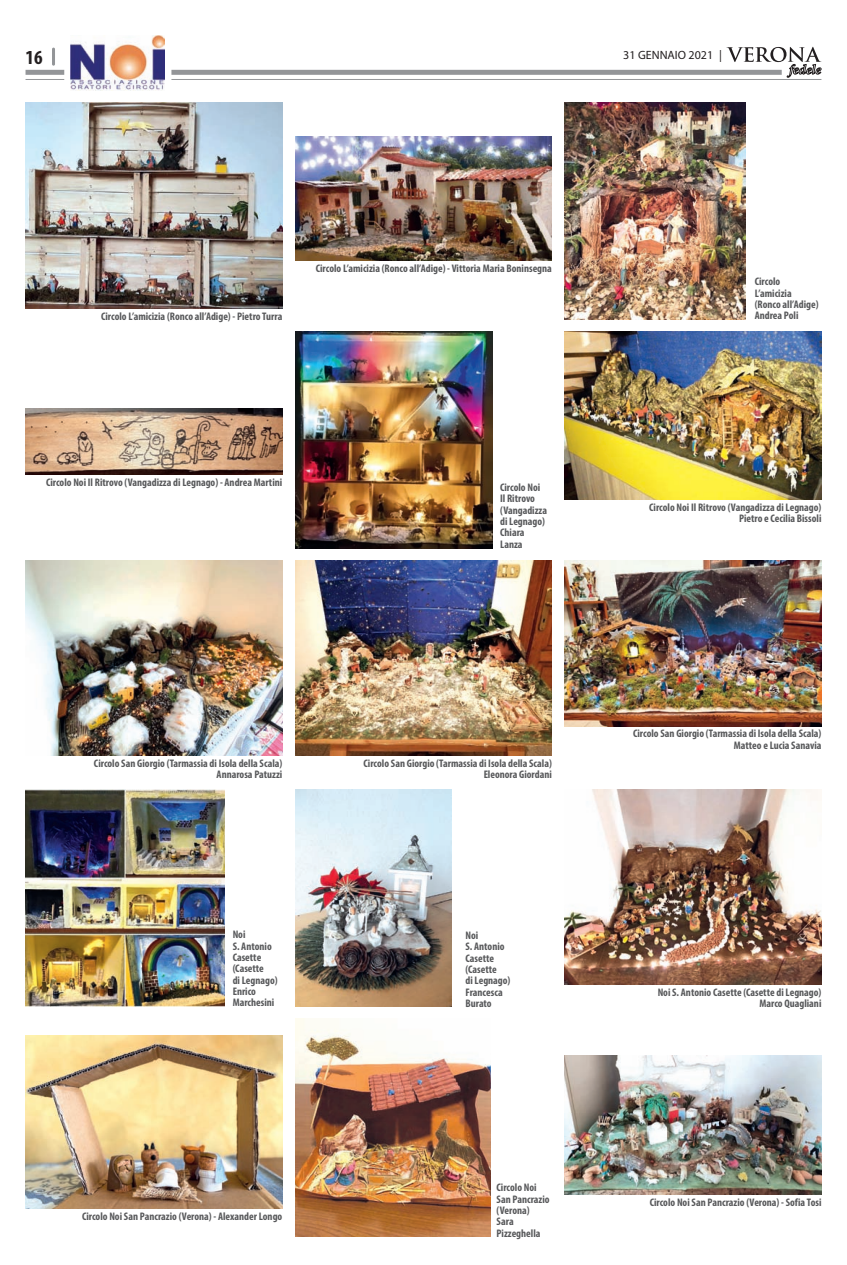
<style>
.page{position:relative;width:847px;height:1265px;background:#fff}
.page>*{position:absolute;margin:0;border:0;box-sizing:border-box;transform-origin:0 0}
.t1{font:700 condensed 20px "Myriad Pro";color:#231f20}
.t2{font:12px "Myriad Pro";color:#231f20}
.t3{font:700 condensed 11px/11.3px "Myriad Pro";color:#57585a}
</style>
<div class="page">
<hr style="left:52px;top:48px;width:3px;height:18px;background:#939598;border-radius:2px">
<div style="left:26px;top:70px;width:755px;height:5px;background:#939598"></div>
<hr style="left:26px;top:79px;width:795px;height:1px;background:#939598">
<svg style="left:726px;top:47px;width:94px;height:30px"></svg>
<img style="left:26px;top:102px;width:256px;height:206px">
<img style="left:26px;top:408px;width:256px;height:66px">
<img style="left:295px;top:136px;width:256px;height:125px">
<img style="left:564px;top:102px;width:181px;height:218px">
<img style="left:295px;top:331px;width:197px;height:217px">
<img style="left:564px;top:331px;width:257px;height:168px">
<img style="left:26px;top:560px;width:256px;height:195px">
<img style="left:295px;top:560px;width:256px;height:195px">
<img style="left:564px;top:560px;width:257px;height:166px">
<img style="left:26px;top:789px;width:198px;height:217px">
<img style="left:295px;top:789px;width:156px;height:217px">
<img style="left:564px;top:789px;width:257px;height:195px">
<img style="left:26px;top:1035px;width:256px;height:173px">
<img style="left:295px;top:1018px;width:195px;height:218px">
<img style="left:564px;top:1055px;width:257px;height:139px">
<div style="left:64px;top:29px;width:107px;height:66px;background:#fff;border-radius:6px"></div>
<img style="left:70px;top:36px;width:94px;height:55px">
<h1 class="t1" style="left:26px;top:45px;width:19px">16</h1>
<p class="t2" style="left:623px;top:48px;width:100px">31 GENNAIO 2021 |</p>
<p class="t3" style="left:101px;top:310px;width:183px">Circolo L’amicizia (Ronco all’Adige) - Pietro Turra</p>
<p class="t3" style="left:315px;top:263px;width:237px">Circolo L’amicizia (Ronco all’Adige) - Vittoria Maria Boninsegna</p>
<p class="t3" style="left:46px;top:476px;width:238px">Circolo Noi Il Ritrovo (Vangadizza di Legnago) - Andrea Martini</p>
<p class="t3" style="left:500px;top:481px;width:48px">Circolo Noi<br>Il Ritrovo (Vangadizza di Legnago)<br>Chiara<br>Lanza</p>
<p class="t3" style="left:94px;top:757px;width:190px;text-align:right">Circolo San Giorgio (Tarmassia di Isola della Scala)<br>Annarosa Patuzzi</p>
<p class="t3" style="left:363px;top:757px;width:190px;text-align:right">Circolo San Giorgio (Tarmassia di Isola della Scala)<br>Eleonora Giordani</p>
<p class="t3" style="left:232px;top:928px;width:46px">Noi<br>S. Antonio<br>Casette (Casette<br>di Legnago)<br>Enrico<br>Marchesini</p>
<p class="t3" style="left:82px;top:1209px;width:202px">Circolo Noi San Pancrazio (Verona) - Alexander Longo</p>
<p class="t3" style="left:465px;top:929px;width:46px">Noi<br>S. Antonio<br>Casette (Casette<br>di Legnago)<br>Francesca<br>Burato</p>
<p class="t3" style="left:496px;top:1181px;width:55px">Circolo Noi<br>San Pancrazio (Verona)<br>Sara<br>Pizzeghella</p>
<p class="t3" style="left:754px;top:276px;width:65px">Circolo<br>L’amicizia (Ronco all’Adige)<br>Andrea Poli</p>
<p class="t3" style="left:649px;top:501px;width:174px;text-align:right">Circolo Noi Il Ritrovo (Vangadizza di Legnago)<br>Pietro e Cecilia Bissoli</p>
<p class="t3" style="left:632px;top:727px;width:190px;text-align:right">Circolo San Giorgio (Tarmassia di Isola della Scala)<br>Matteo e Lucia Sanavia</p>
<p class="t3" style="left:657px;top:985px;width:165px;text-align:right">Noi S. Antonio Casette (Casette di Legnago)<br>Marco Quagliani</p>
<p class="t3" style="left:649px;top:1195px;width:173px">Circolo Noi San Pancrazio (Verona) - Sofia Tosi</p>
</div>
